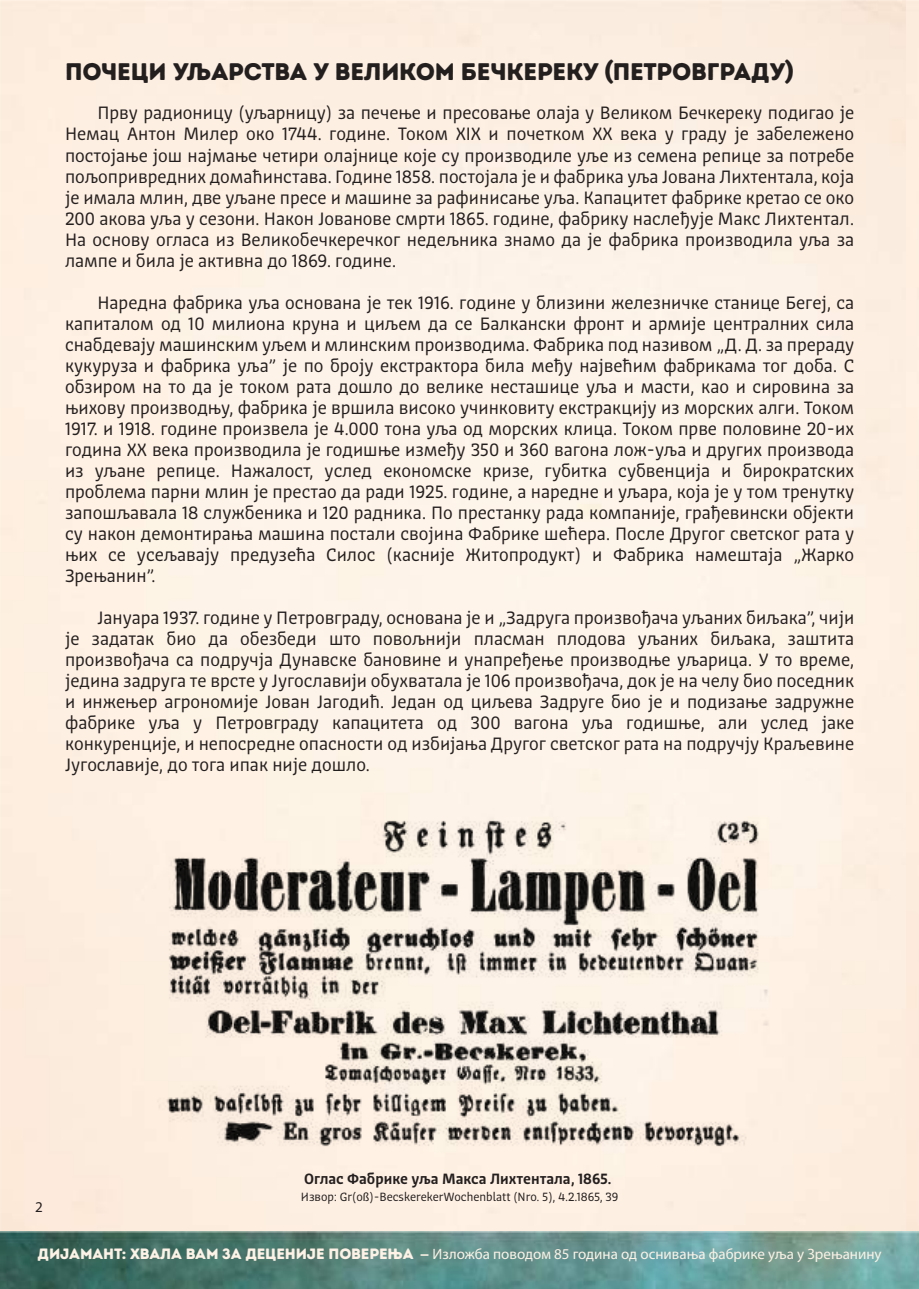
<style>
.page{position:relative;width:919px;height:1289px;background:#fff}
.page>*{position:absolute;margin:0;border:0;box-sizing:border-box;transform-origin:0 0}
.t1{font:24px "Intro Rust Base";letter-spacing:-.01em;color:#241f1f}
.t2{font:18px/21px "Orto RNIDS";color:#241f1f;text-align:justify}
.t3{font:15px "Myriad Pro";color:#fef1e5}
.t4{font:700 15px "Orto RNIDS";color:#241f1f}
.t5{font:15px "Myriad Pro";color:#241f1f}
.t6{font:12px "Orto RNIDS";color:#241f1f}
.s1{font-family:"Myriad Pro"}
.s2{font-family:"Intro Rust Base"}
.s3{font-weight:700}
</style>
<div class="page">
<img style="left:0;top:1231px;width:918px;height:57px">
<img style="left:109px;top:762px;width:685px;height:440px">
<h1 class="t1" style="left:65px;top:57px;width:730px">Почеци уљарства у Великом Бечкереку (Петровграду)</h1>
<p class="t2" style="left:65px;top:103px;width:790px;text-indent:32px">Прву радионицу (уљарницу) за печење и пресовање олаја у Великом Бечкереку подигао је Немац Антон Милер око 1744. године. Током XIX и почетком XX века у граду је забележено постојање још најмање четири олајнице које су производиле уље из семена репице за потребе пољопривредних домаћинстава. Године 1858. постојала је и фабрика уља Јована Лихтентала, која је имала млин, две уљане пресе и машине за рафинисање уља. Капацитет фабрике кретао се око 200 акова уља у сезони. Након Јованове смрти 1865. године, фабрику наслеђује Макс Лихтентал.<br>На основу огласа из Великобечкеречког недељника знамо да је фабрика производила уља за лампе и била је активна до 1869. године.</p>
<p class="t2" style="left:65px;top:292px;width:790px;text-indent:32px">Наредна фабрика уља основана је тек 1916. године у близини железничке станице Бегеј, са капиталом од 10 милиона круна и циљем да се Балкански фронт и армије централних сила снабдевају машинским уљем и млинским производима. Фабрика под називом „Д. Д. за прераду кукуруза и фабрика уља” је по броју екстрактора била међу највећим фабрикама тог доба. С обзиром на то да је током рата дошло до велике несташице уља и масти, као и сировина за њихову производњу, фабрика је вршила високо учинковиту екстракцију из морских алги. Током 1917. и 1918. године произвела је 4.000 тона уља од морских клица. Током прве половине 20-их година XX века производила је годишње између 350 и 360 вагона лож-уља и других производа из уљане репице. Нажалост, услед економске кризе, губитка субвенција и бирократских проблема парни млин је престао да ради 1925. године, а наредне и уљара, која је у том тренутку запошљавала 18 службеника и 120 радника. По престанку рада компаније, грађевински објекти су након демонтирања машина постали својина Фабрике шећера. После Другог светског рата у њих се усељавају предузећа Силос (касније Житопродукт) и Фабрика намештаја „Жарко Зрењанин”.</p>
<p class="t2" style="left:65px;top:607px;width:790px;text-indent:32px">Јануара 1937. године у Петровграду, основана је и „Задруга произвођача уљаних биљака”, чији је задатак био да обезбеди што повољнији пласман плодова уљаних биљака, заштита произвођача са подручја Дунавске бановине и унапређење производње уљарица. У то време, једина задруга те врсте у Југославији обухватала је 106 произвођача, док је на челу био поседник и инжењер агрономије Јован Јагодић. Један од циљева Задруге био је и подизање задружне фабрике уља у Петровграду капацитета од 300 вагона уља годишње, али услед јаке конкуренције, и непосредне опасности од избијања Другог светског рата на подручју Краљевине Југославије, до тога ипак није дошло.</p>
<p class="t5" style="left:35px;top:1197px;width:9px">2</p>
<p class="t4" style="left:304px;top:1169px;width:309px">Оглас Фабрике уља Макса Лихтентала, 1865.</p>
<p class="t6" style="left:301px;top:1189px;width:319px">Извор: Gr(o<span class="s1">ß</span>)-BecskerekerWochenblatt (Nro. 5), 4.2.1865, 39</p>
<p class="t3" style="left:38px;top:1244px;width:845px"><span class="s2">Дијамант: Хвала вам за деценије поверења</span> <span class="s3">-</span> Изложба поводом 85 година од оснивања фабрике уља у Зрењанину</p>
</div>
